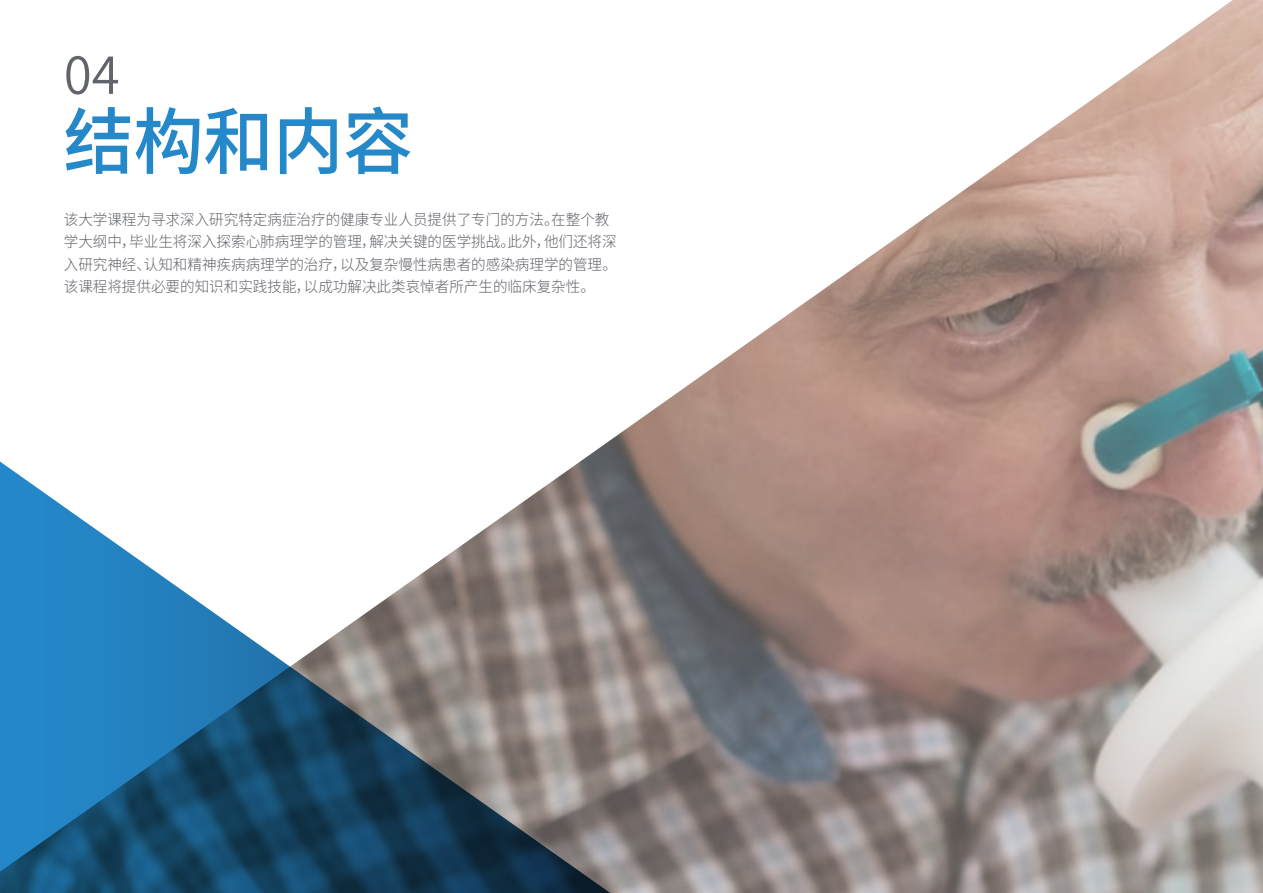
<style>
.page{position:relative;width:1263px;height:893px;background:#fff}
.page>*{position:absolute;margin:0;border:0;box-sizing:border-box;transform-origin:0 0}
.t1{font:500 72px "Source Han Sans CN";color:#2488c9}
.t2{font:52.5px "Source Han Sans CN";color:#61646a}
.t3{font:300 15px/22.5px "Source Han Sans CN";color:#61646a}
</style>
<div class="page">
<img style="left:602px;top:0;width:661px;height:893px">
<svg style="left:0;top:446px;width:640px;height:447px"></svg>
<h2 class="t2" style="left:64px;top:45px;width:57px">04</h2>
<h1 class="t1" style="left:64px;top:101px;width:351px">结构和内容</h1>
<p class="t3" style="left:64px;top:208px;width:555px">该大学课程为寻求深入研究特定病症治疗的健康专业人员提供了专门的方法。在整个教学大纲中，毕业生将深入探索心肺病理学的管理，解决关键的医学挑战。此外，他们还将深入研究神经、认知和精神疾病病理学的治疗，以及复杂慢性病患者的感染病理学的管理。该课程将提供必要的知识和实践技能，以成功解决此类哀悼者所产生的临床复杂性。</p>
</div>
